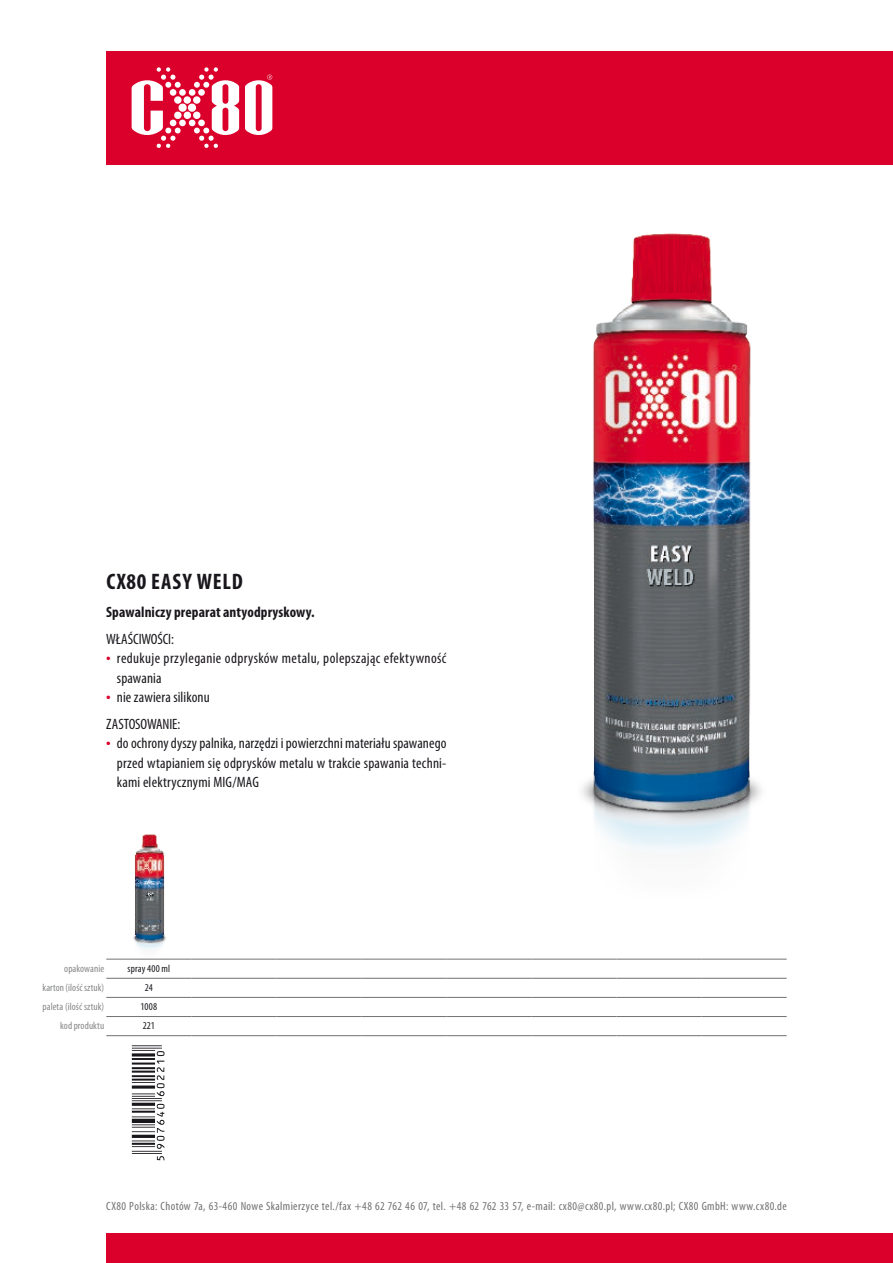
<style>
.page{position:relative;width:893px;height:1263px;background:#fff}
.page>*{position:absolute;margin:0;border:0;box-sizing:border-box;transform-origin:0 0}
.NAZWA_HANDLOWA{font:700 condensed 22.5px "Myriad Pro";letter-spacing:.035em;color:#1a171c}
.t1{font:condensed 15px/19.2px "Myriad Pro";letter-spacing:.015em;color:#1a171c}
.t2{font:700 condensed 15px "Myriad Pro";letter-spacing:.005em;color:#1a171c}
.t3{font:condensed 15px "Myriad Pro";letter-spacing:-.01em;color:#1a171c}
.stopka{font:condensed 12px "Myriad Pro";letter-spacing:.03em;color:#707173}
.opis_tabeli{font:condensed 10.5px "Myriad Pro";letter-spacing:.005em;color:#87888a}
.dane_w_tabeli{font:condensed 10.5px "Myriad Pro";letter-spacing:.015em;color:#1a171c}
.s1{font-size:18px;color:#da002b}
</style>
<div class="page">
<div style="left:106px;top:51px;width:787px;height:113px;background:#da002b"></div>
<div style="left:106px;top:1233px;width:787px;height:30px;background:#da002b"></div>
<svg style="left:132px;top:67px;width:140px;height:81px"></svg>
<img style="left:545px;top:164px;width:250px;height:686px">
<svg style="left:132px;top:1045px;width:32px;height:115px"></svg>
<img style="left:126px;top:834px;width:46px;height:125px">
<hr style="left:106px;top:997px;width:85px;height:1px;background:#707173">
<hr style="left:191px;top:997px;width:85px;height:1px;background:#707173">
<hr style="left:276px;top:997px;width:85px;height:1px;background:#707173">
<hr style="left:361px;top:997px;width:85px;height:1px;background:#707173">
<hr style="left:446px;top:997px;width:85px;height:1px;background:#707173">
<hr style="left:531px;top:997px;width:86px;height:1px;background:#707173">
<hr style="left:617px;top:997px;width:85px;height:1px;background:#707173">
<hr style="left:702px;top:997px;width:85px;height:1px;background:#707173">
<hr style="left:106px;top:1016px;width:85px;height:1px;background:#707173">
<hr style="left:191px;top:1016px;width:85px;height:1px;background:#707173">
<hr style="left:276px;top:1016px;width:85px;height:1px;background:#707173">
<hr style="left:361px;top:1016px;width:85px;height:1px;background:#707173">
<hr style="left:446px;top:1016px;width:85px;height:1px;background:#707173">
<hr style="left:531px;top:1016px;width:86px;height:1px;background:#707173">
<hr style="left:617px;top:1016px;width:85px;height:1px;background:#707173">
<hr style="left:702px;top:1016px;width:85px;height:1px;background:#707173">
<hr style="left:106px;top:1035px;width:85px;height:1px;background:#707173">
<hr style="left:191px;top:1035px;width:85px;height:1px;background:#707173">
<hr style="left:276px;top:1035px;width:85px;height:1px;background:#707173">
<hr style="left:361px;top:1035px;width:85px;height:1px;background:#707173">
<hr style="left:446px;top:1035px;width:85px;height:1px;background:#707173">
<hr style="left:531px;top:1035px;width:86px;height:1px;background:#707173">
<hr style="left:617px;top:1035px;width:85px;height:1px;background:#707173">
<hr style="left:702px;top:1035px;width:85px;height:1px;background:#707173">
<hr style="left:106px;top:959px;width:85px;height:1px;background:#707173">
<hr style="left:191px;top:959px;width:85px;height:1px;background:#707173">
<hr style="left:276px;top:959px;width:85px;height:1px;background:#707173">
<hr style="left:361px;top:959px;width:85px;height:1px;background:#707173">
<hr style="left:446px;top:959px;width:85px;height:1px;background:#707173">
<hr style="left:531px;top:959px;width:86px;height:1px;background:#707173">
<hr style="left:617px;top:959px;width:85px;height:1px;background:#707173">
<hr style="left:702px;top:959px;width:85px;height:1px;background:#707173">
<hr style="left:106px;top:978px;width:85px;height:1px;background:#707173">
<hr style="left:191px;top:978px;width:85px;height:1px;background:#707173">
<hr style="left:276px;top:978px;width:85px;height:1px;background:#707173">
<hr style="left:361px;top:978px;width:85px;height:1px;background:#707173">
<hr style="left:446px;top:978px;width:85px;height:1px;background:#707173">
<hr style="left:531px;top:978px;width:86px;height:1px;background:#707173">
<hr style="left:617px;top:978px;width:85px;height:1px;background:#707173">
<hr style="left:702px;top:978px;width:85px;height:1px;background:#707173">
<p class="NAZWA_HANDLOWA" style="left:107px;top:567px;width:138px">CX80 EASY WELD</p>
<p class="t2" style="left:106px;top:602px;width:210px">Spawalniczy preparat antyodpryskowy.</p>
<p class="t3" style="left:106px;top:630px;width:69px">WŁAŚCIWOŚCI:</p>
<p class="t1" style="left:117px;top:649px;width:331px;text-indent:-11px"><span class="s1">•</span> redukuje przyleganie odprysków metalu, polepszając efektywność spawania</p>
<p class="t1" style="left:106px;top:687px;width:105px"><span class="s1">•</span> nie zawiera silikonu</p>
<p class="t3" style="left:106px;top:715px;width:75px">ZASTOSOWANIE:</p>
<p class="t1" style="left:117px;top:734px;width:331px;text-align:justify;text-indent:-11px"><span class="s1">•</span> do ochrony dyszy palnika, narzędzi i powierzchni materiału spawanego przed wtapianiem się odprysków metalu w trakcie spawania techni&shy;kami elektrycznymi MIG/MAG</p>
<p class="opis_tabeli" style="left:64px;top:962px;width:41px">opakowanie</p>
<p class="opis_tabeli" style="left:43px;top:981px;width:63px">karton (ilość sztuk)</p>
<p class="opis_tabeli" style="left:43px;top:1000px;width:63px">paleta (ilość sztuk)</p>
<p class="opis_tabeli" style="left:60px;top:1019px;width:45px">kod produktu</p>
<p class="dane_w_tabeli" style="left:128px;top:962px;width:44px">spray 400 ml</p>
<p class="dane_w_tabeli" style="left:145px;top:981px;width:9px">24</p>
<p class="dane_w_tabeli" style="left:141px;top:1000px;width:18px">1008</p>
<p class="dane_w_tabeli" style="left:143px;top:1019px;width:14px">221</p>
<p class="stopka" style="left:106px;top:1198px;width:682px">CX80 Polska: Chotów 7a, 63-460 Nowe Skalmierzyce tel./fax +48 62 762 46 07, tel. +48 62 762 33 57, e-mail: cx80@cx80.pl, www.cx80.pl; CX80 GmbH: www.cx80.de</p>
</div>
